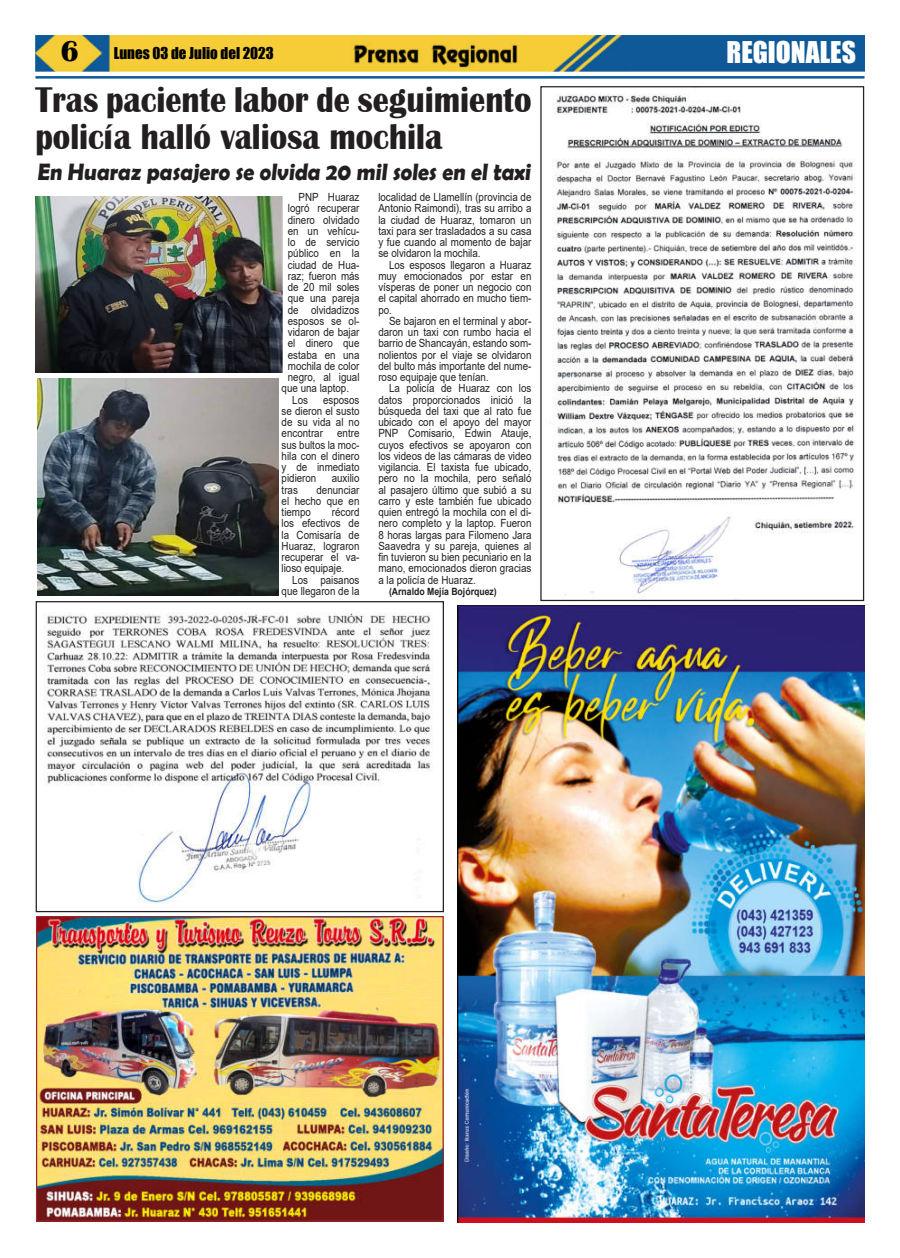
<style>
.page{position:relative;width:900px;height:1258px;background:#fff}
.page>*{position:absolute;margin:0;border:0;box-sizing:border-box;transform-origin:0 0}
.t1{font:700 36.75px/37.5px "Britannic";color:#231f20;scale:.88 1}
.t2{font:27.5px "Impact";color:#fff}
.t3{font:700 23.75px "Berlin Sans FB Demi";color:#231f20;scale:.92 1}
.t4{font:15px "Impact";color:#000}
.t5{font:11.25px/11.2px "Arial";color:#231f20;text-align:justify;scale:.87 1}
.t6{font:700 10px "Arial";color:#231f20;scale:.87 1}
.s1{font-family:"Britannic";font-weight:700;font-size:30px}
</style>
<div class="page">
<img style="left:35px;top:35px;width:830px;height:36px">
<hr style="left:35px;top:76px;width:830px;height:3px;background:#0f5998">
<img style="left:351px;top:41px;width:169px;height:27px">
<img style="left:38px;top:918px;width:404px;height:302px">
<div style="left:36px;top:916px;width:408px;height:306px;border:1px solid #9b2529"></div>
<img style="left:457px;top:606px;width:407px;height:616px">
<img style="left:44px;top:612px;width:389px;height:291px">
<div style="left:36px;top:601px;width:408px;height:311px;border:1px solid #231f20"></div>
<img style="left:550px;top:93px;width:306px;height:503px">
<div style="left:540px;top:86px;width:324px;height:515px;border:1px solid #231f20"></div>
<img style="left:36px;top:197px;width:247px;height:175px">
<img style="left:37px;top:378px;width:241px;height:217px">
<h3 class="t4" style="left:61px;top:45px;width:215px"><span class="s1">6</span> Lunes 03 de Julio del 2023</h3>
<h2 class="t2" style="left:727px;top:37px;width:131px">REGIONALES</h2>
<h1 class="t1" style="left:35px;top:80px;width:565px">Tras paciente labor de seguimiento policía halló valiosa mochila</h1>
<p class="t5" style="left:298px;top:191px;width:72px">PNP Huaraz</p>
<p class="t5" style="left:288px;top:204px;width:84px">logró recuperar</p>
<p class="t5" style="left:288px;top:215px;width:84px">dinero olvidado</p>
<p class="t5" style="left:288px;top:225px;width:84px">en un vehícu-</p>
<p class="t5" style="left:288px;top:237px;width:84px">lo de servicio</p>
<p class="t5" style="left:288px;top:248px;width:84px">público en la</p>
<p class="t5" style="left:288px;top:260px;width:84px">ciudad de Hua-</p>
<p class="t5" style="left:288px;top:270px;width:84px">raz; fueron más</p>
<p class="t5" style="left:288px;top:282px;width:84px">de 20 mil soles</p>
<p class="t5" style="left:288px;top:293px;width:84px">que una pareja</p>
<p class="t5" style="left:288px;top:304px;width:84px">de olvidadizos</p>
<p class="t5" style="left:288px;top:316px;width:84px">esposos se ol-</p>
<p class="t5" style="left:288px;top:327px;width:84px">vidaron de bajar</p>
<p class="t5" style="left:288px;top:338px;width:84px">el dinero que</p>
<p class="t5" style="left:288px;top:350px;width:84px">estaba en una</p>
<p class="t5" style="left:288px;top:360px;width:84px">mochila de color</p>
<p class="t5" style="left:288px;top:372px;width:84px">negro, al igual</p>
<p class="t5" style="left:282px;top:383px;width:79px">que una laptop.</p>
<p class="t5" style="left:292px;top:395px;width:20px">Los</p>
<h3 class="t3" style="left:37px;top:161px;width:541px">En Huaraz pasajero se olvida 20 mil soles en el taxi</h3>
<p class="t5" style="left:378px;top:192px;width:177px">localidad de Llamellín (provincia de Antonio Raimondi), tras su arribo a la ciudad de Huaraz, tomaron un taxi para ser trasladados a su casa y fue cuando al momento de bajar se olvidaron la mochila.</p>
<p class="t5" style="left:378px;top:259px;width:178px;text-indent:11px">Los esposos llegaron a Huaraz muy emocionados por estar en vísperas de poner un negocio con el capital ahorrado en mucho tiem&shy;po.</p>
<p class="t5" style="left:378px;top:316px;width:178px;text-indent:11px">Se bajaron en el terminal y abor&shy;daron un taxi con rumbo hacia el barrio de Shancayán, estando som&shy;nolientos por el viaje se olvidaron del bulto más importante del nume&shy;roso equipaje que tenían.</p>
<p class="t5" style="left:378px;top:383px;width:178px;text-indent:11px">La policía de Huaraz con los datos proporcionados inició la búsqueda del taxi que al rato fue ubicado con el apoyo del mayor PNP Comisario, Edwin Atauje, cuyos efectivos se apoyaron con los videos de las cámaras de video vigilancia. El taxista fue ubicado, pero no la mochila, pero señaló al pasajero último que subió a su carro y este también fue ubicado quien entregó la mochila con el di&shy;nero completo y la laptop. Fueron 8 horas largas para Filomeno Jara Saavedra y su pareja, quienes al fin tuvieron su bien pecuniario en la mano, emocionados dieron gracias a la policía de Huaraz.</p>
<p class="t6" style="left:389px;top:588px;width:125px">(Arnaldo Mejía Bojórquez)</p>
<p class="t5" style="left:282px;top:395px;width:91px;text-indent:41px">esposos se dieron el susto de su vida al no encontrar</p>
<p class="t5" style="left:282px;top:429px;width:91px;text-indent:56px">entre sus bultos la moc&shy;hila con el dinero y de inmediato pidieron</p>
<p class="t5" style="left:332px;top:474px;width:33px">auxilio</p>
<p class="t5" style="left:282px;top:485px;width:91px;text-indent:35px">denunciar el hecho que en tiempo</p>
<p class="t5" style="left:282px;top:485px;width:20px">tras</p>
<p class="t5" style="left:282px;top:506px;width:91px;text-indent:50px">récord los efectivos de la Comisaría de Huaraz, lograron recuperar el va&shy;lioso equipaje.</p>
<p class="t5" style="left:282px;top:575px;width:91px;text-align:right">Los paisanos que llegaron de la</p>
</div>
